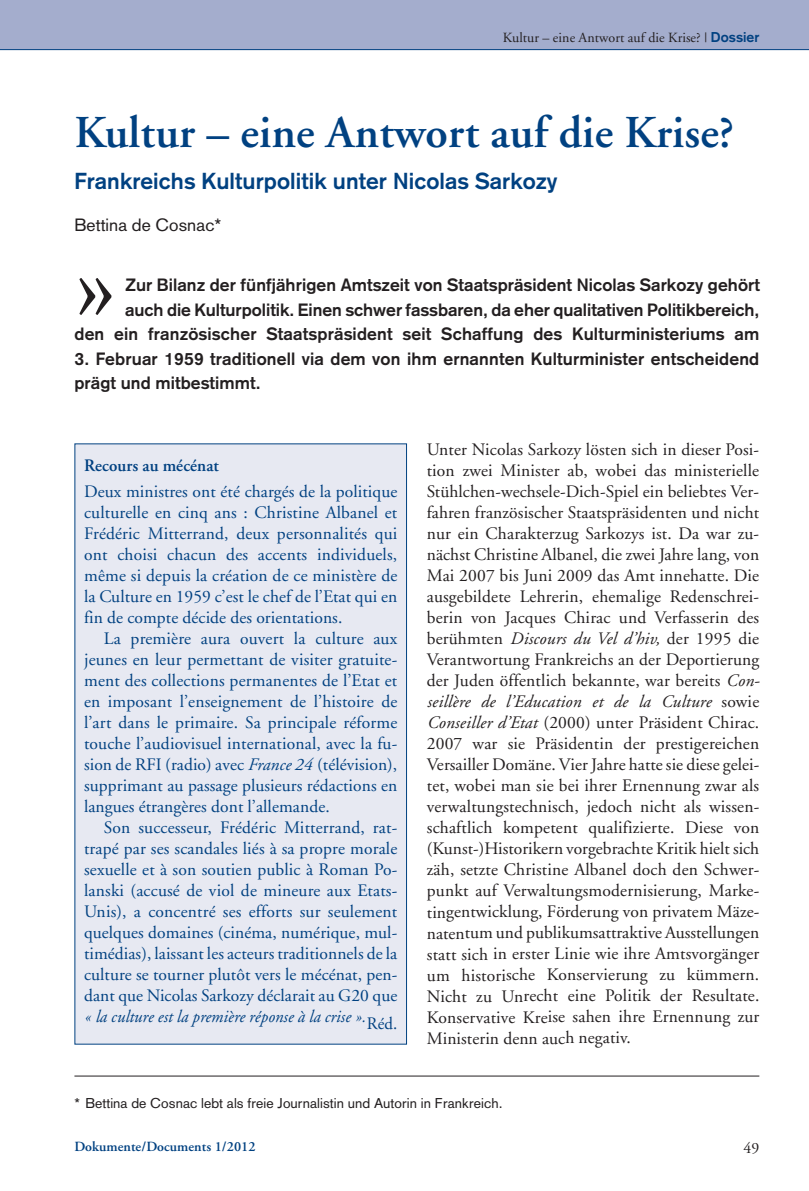
<style>
.page{position:relative;width:809px;height:1191px;background:#fff}
.page>*{position:absolute;margin:0;border:0;box-sizing:border-box;transform-origin:0 0}
.t1{font:111.48px "Adobe Garamond";color:#231f20}
.t2{font:600 45.5px "Adobe Garamond";letter-spacing:.005em;color:#014181}
.t3{font:700 22.75px "Akzidenz Grotesk";letter-spacing:.005em;color:#014181}
.t4{font:17.5px/21px "Adobe Garamond";letter-spacing:.005em;color:#231f20;text-align:justify}
.t5{font:17.5px/21px "Adobe Garamond";letter-spacing:.005em;color:#014181;text-align:justify}
.t6{font:700 17.5px/24.5px "Akzidenz Grotesk";letter-spacing:.005em;color:#231f20;text-align:right}
.t7{font:17.5px "Akzidenz Grotesk";letter-spacing:.005em;color:#231f20}
.t8{font:600 17.5px "Adobe Garamond";letter-spacing:.005em;color:#014181}
.t9{font:15.75px "Adobe Garamond";color:#231f20}
.t10{font:14px "Akzidenz Grotesk";letter-spacing:.005em;color:#231f20}
.t11{font:14px "Adobe Garamond";letter-spacing:.005em;color:#231f20}
.t12{font:600 14px "Adobe Garamond";letter-spacing:.005em;color:#014181}
.s1{font-family:"Akzidenz Grotesk";font-weight:700;color:#014181}
.s2{font-style:italic}
</style>
<div class="page">
<div style="left:0;top:0;width:809px;height:50px;background:#a4adcd"></div>
<hr style="left:74px;top:1075px;width:685px;height:1px;background:#231f20">
<hr style="left:0;top:49px;width:809px;height:1px;background:#014181">
<div style="left:75px;top:444px;width:331px;height:599px;background:#e7e9f2"></div>
<p class="t11" style="left:503px;top:32px;width:258px">Kultur – eine Antwort auf die Krise? | <span class="s1">Dossier</span></p>
<h2 class="t2" style="left:74px;top:114px;width:661px">Kultur – eine Antwort auf die Krise?</h2>
<h3 class="t3" style="left:74px;top:173px;width:484px">Frankreichs Kulturpolitik unter Nicolas Sarkozy</h3>
<p class="t7" style="left:74px;top:219px;width:148px">Bettina de Cosnac*</p>
<h1 class="t1" style="left:74px;top:240px;width:44px">»</h1>
<p class="t6" style="left:74px;top:274px;width:687px">Zur Bilanz der fünfjährigen Amtszeit von Staatspräsident Nicolas Sarkozy gehört<br>auch die Kulturpolitik. Einen schwer fassbaren, da eher qualitativen Politikbereich,<br>den ein französischer Staatspräsident seit Schaffung des Kulturministeriums am</p>
<p class="t6" style="left:74px;top:348px;width:686px;text-align:left">3. Februar 1959 traditionell via dem von ihm ernannten Kulturminister entscheidend prägt und mitbestimmt.</p>
<p class="t8" style="left:84px;top:458px;width:136px">Recours au mécénat</p>
<p class="t5" style="left:84px;top:482px;width:315px">Deux ministres ont été chargés de la politique culturelle en cinq ans : Christine Albanel et Frédéric Mitterrand, deux personnalités qui ont choisi chacun des accents individuels, même si depuis la création de ce ministère de la Culture en 1959 c’est le chef de l’Etat qui en fin de compte décide des orientations.</p>
<p class="t5" style="left:84px;top:629px;width:315px;text-indent:20px">La première aura ouvert la culture aux jeunes en leur permettant de visiter gratuite&shy;ment des collections permanentes de l’Etat et en imposant l’enseignement de l’histoire de l’art dans le primaire. Sa principale réforme touche l’audiovisuel international, avec la fu&shy;sion de RFI (radio) avec <span class="s2">France 24</span> (télévision), supprimant au passage plusieurs rédactions en langues étrangères dont l’allemande.</p>
<p class="t5" style="left:84px;top:818px;width:315px;text-indent:20px">Son successeur, Frédéric Mitterrand, rat&shy;trapé par ses scandales liés à sa propre morale sexuelle et à son soutien public à Roman Po&shy;lanski (accusé de viol de mineure aux Etats-Unis), a concentré ses efforts sur seulement quelques domaines (cinéma, numérique, mul&shy;timédias), laissant les acteurs traditionnels de la culture se tourner plutôt vers le mécénat, pen&shy;dant que Nicolas Sarkozy déclarait au G20 que <span class="s2">« la culture est la première réponse à la crise ».</span>Réd.</p>
<p class="t4" style="left:426px;top:441px;width:335px">Unter Nicolas Sarkozy lösten sich in dieser Posi&shy;tion zwei Minister ab, wobei das ministerielle Stühlchen-wechsele-Dich-Spiel ein beliebtes Ver&shy;fahren französischer Staatspräsidenten und nicht nur ein Charakterzug Sarkozys ist. Da war zu&shy;nächst Christine Albanel, die zwei Jahre lang, von Mai 2007 bis Juni 2009 das Amt innehatte. Die ausgebildete Lehrerin, ehemalige Redenschrei&shy;berin von Jacques Chirac und Verfasserin des berühmten <span class="s2">Discours du Vel d’hiv,</span> der 1995 die Verantwortung Frankreichs an der Deportierung der Juden öffentlich bekannte, war bereits <span class="s2">Con&shy;seillère de l’Education et de la Culture</span> sowie <span class="s2">Conseiller d’Etat</span> (2000) unter Präsident Chirac.<br>2007 war sie Präsidentin der prestigereichen Versailler Domäne. Vier Jahre hatte sie diese gelei&shy;tet, wobei man sie bei ihrer Ernennung zwar als verwaltungstechnisch, jedoch nicht als wissen&shy;schaftlich kompetent qualifizierte. Diese von (Kunst-)Historikern vorgebrachte Kritik hielt sich zäh, setzte Christine Albanel doch den Schwer&shy;punkt auf Verwaltungsmodernisierung, Marke&shy;tingentwicklung, Förderung von privatem Mäze&shy;natentum und publikumsattraktive Ausstellungen statt sich in erster Linie wie ihre Amtsvorgänger um historische Konservierung zu kümmern.<br>Nicht zu Unrecht eine Politik der Resultate.<br>Konservative Kreise sahen ihre Ernennung zur Ministerin denn auch negativ.</p>
<p class="t10" style="left:74px;top:1098px;width:430px">* Bettina de Cosnac lebt als freie Journalistin und Autorin in Frankreich.</p>
<p class="t12" style="left:74px;top:1141px;width:183px">Dokumente/Documents 1/2012</p>
<p class="t9" style="left:743px;top:1141px;width:17px">49</p>
</div>
